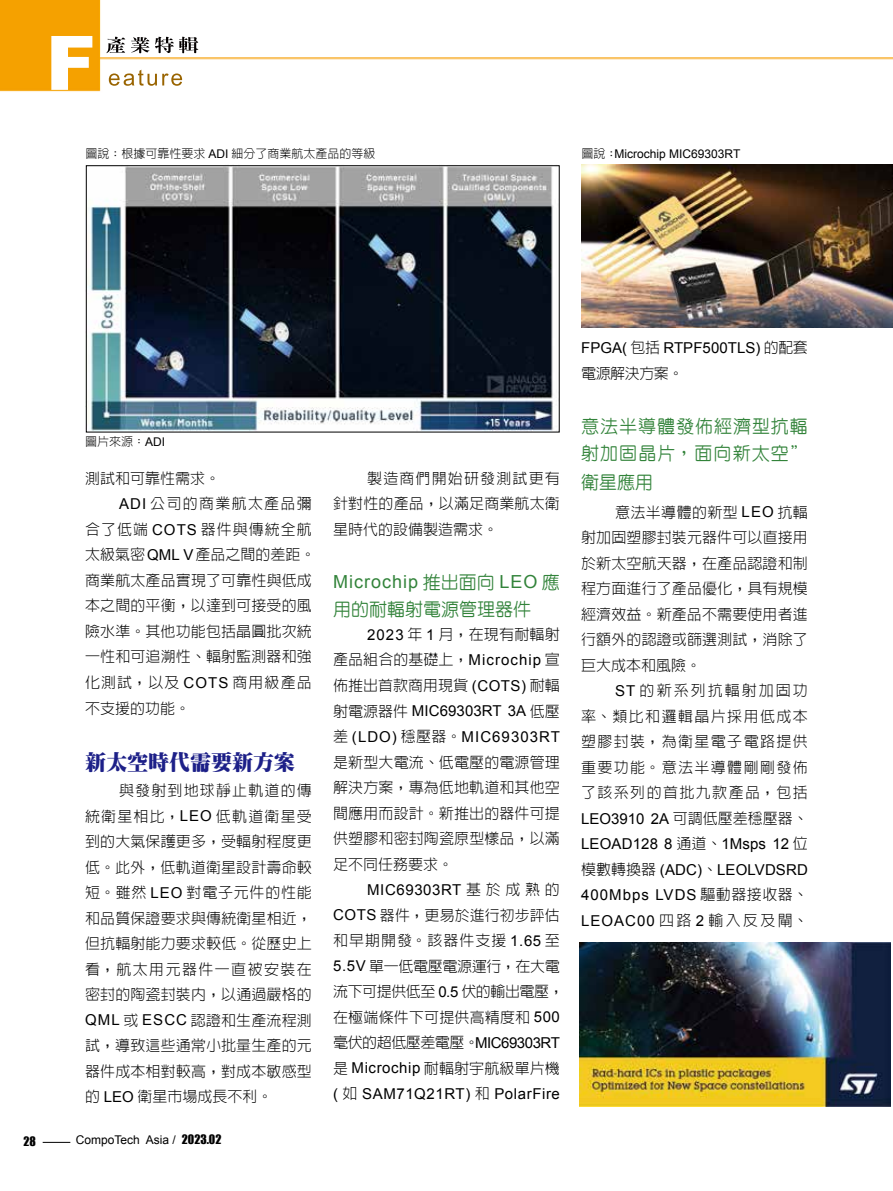
<style>
.page{position:relative;width:893px;height:1191px;background:#fff}
.page>*{position:absolute;margin:0;border:0;box-sizing:border-box;transform-origin:0 0}
.t1{font:900 21px "Inn Ming";color:#1d2088}
.t2{font:500 18px/27px "Yen Round";letter-spacing:.055em;color:#32833a}
.t3{font:18px "Arial";letter-spacing:.055em;color:#32833a}
.t4{font:500 18px "Yen Round";color:#32833a}
.t5{font:300 15px/25.5px "Lin Gothic";letter-spacing:.01em;color:#000;text-align:justify}
.t6{font:15px/25.5px "Arial";letter-spacing:.02em;color:#000;text-align:justify}
.t7{font:15px/25.5px "Arial";letter-spacing:.05em;color:#000}
.t8{font:15px "Arial";letter-spacing:.04em;color:#000}
.t9{font:300 15px "Lin Gothic";letter-spacing:.065em;color:#000}
.t10{font:300 15px "Lin Gothic";letter-spacing:.075em;color:#000}
.t11{font:300 15px "Lin Gothic";letter-spacing:.085em;color:#000}
.t12{font:12px "Arial";color:#000}
.t13{font:300 12px "Lin Gothic";color:#000}
.t14{font:12px "Impact";color:#000}
.s1{font-family:"Arial";font-weight:400}
.s2{font-family:"Lin Gothic";font-weight:300}
.s3{font-family:"Impact"}
.s4{font-family:"Yen Round";font-weight:500}
</style>
<div class="page">
<img style="left:0;top:0;width:893px;height:92px">
<img style="left:109px;top:70px;width:73px;height:16px">
<img style="left:108px;top:37px;width:80px;height:16px">
<img style="left:51px;top:36px;width:41px;height:54px">
<svg style="left:43px;top:1142px;width:27px;height:1px"></svg>
<img style="left:85px;top:165px;width:469px;height:266px">
<div style="left:86px;top:165px;width:474px;height:267px;border:1px solid #000"></div>
<img style="left:581px;top:164px;width:312px;height:164px">
<img style="left:580px;top:942px;width:310px;height:164px">
<p class="t13" style="left:86px;top:147px;width:292px">圖說 : 根據可靠性要求 <span class="s1">ADI</span> 細分了商業航太產品的等級</p>
<p class="t12" style="left:581px;top:146px;width:160px"><span class="s2">圖說 :</span>Microchip MIC69303RT</p>
<p class="t13" style="left:85px;top:435px;width:82px">圖片來源：<span class="s1">ADI</span></p>
<p class="t5" style="left:85px;top:465px;width:136px">測試和可靠性需求。</p>
<p class="t11" style="left:119px;top:496px;width:194px"><span class="s1">ADI</span> 公司的商業航太產品彌</p>
<p class="t9" style="left:85px;top:522px;width:228px">合了低端 <span class="s1">COTS</span> 器件與傳統全航</p>
<p class="t5" style="left:85px;top:542px;width:232px">太級氣密<span class="s1">QML V</span>產品之間的差距。</p>
<p class="t5" style="left:85px;top:567px;width:228px">商業航太產品實現了可靠性與低成</p>
<p class="t5" style="left:85px;top:593px;width:228px">本之間的平衡，以達到可接受的風</p>
<p class="t5" style="left:85px;top:618px;width:228px">險水準。其他功能包括晶圓批次統</p>
<p class="t5" style="left:85px;top:644px;width:228px">一性和可追溯性、輻射監測器和強</p>
<p class="t10" style="left:85px;top:675px;width:228px">化測試，以及 <span class="s1">COTS</span> 商用級產品</p>
<p class="t5" style="left:85px;top:695px;width:106px">不支援的功能。</p>
<h1 class="t1" style="left:85px;top:750px;width:211px">新太空時代需要新方案</h1>
<p class="t5" style="left:85px;top:777px;width:228px;text-indent:34px">與發射到地球靜止軌道的傳統衛星相比，<span class="s1">LEO</span> 低軌道衛星受到的大氣保護更多，受輻射程度更低。此外，低軌道衛星設計壽命較短。雖然 <span class="s1">LEO</span> 對電子元件的性能和品質保證要求與傳統衛星相近，但抗輻射能力要求較低。從歷史上看，航太用元器件一直被安裝在密封的陶瓷封裝內，以通過嚴格的<span class="s1">QML</span> 或 <span class="s1">ESCC</span> 認證和生產流程測試，導致這些通常小批量生產的元器件成本相對較高，對成本敏感型的 <span class="s1">LEO</span> 衛星市場成長不利。</p>
<p class="t14" style="left:24px;top:1132px;width:14px">28</p>
<p class="t12" style="left:76px;top:1131px;width:147px">CompoTech Asia / <span class="s3">2023.02</span></p>
<p class="t5" style="left:333px;top:465px;width:228px;text-indent:34px">製造商們開始研發測試更有針對性的產品，以滿足商業航太衛星時代的設備製造需求。</p>
<p class="t3" style="left:333px;top:570px;width:228px">Microchip <span class="s4">推出面向</span> LEO <span class="s4">應</span></p>
<p class="t4" style="left:333px;top:599px;width:200px">用的耐輻射電源管理器件</p>
<p class="t5" style="left:333px;top:621px;width:228px;text-indent:34px"><span class="s1">2023</span> 年 <span class="s1">1</span> 月，在現有耐輻射產品組合的基礎上，<span class="s1">Microchip</span> 宣佈推出首款商用現貨 <span class="s1">(COTS)</span> 耐輻</p>
<p class="t7" style="left:333px;top:698px;width:228px"><span class="s2">射電源器件</span> MIC69303RT 3A <span class="s2">低壓差</span> (LDO) <span class="s2">穩壓器。</span>MIC69303RT</p>
<p class="t5" style="left:333px;top:749px;width:228px">是新型大電流、低電壓的電源管理解決方案，專為低地軌道和其他空間應用而設計。新推出的器件可提供塑膠和密封陶瓷原型樣品，以滿足不同任務要求。</p>
<p class="t8" style="left:367px;top:879px;width:194px">MIC69303RT <span class="s2">基於成熟的</span></p>
<p class="t5" style="left:333px;top:902px;width:232px;text-align:left"><span class="s1">COTS</span> 器件，更易於進行初步評估和早期開發。該器件支援 <span class="s1">1.65</span> 至<br><span class="s1">5.5V</span> 單一低電壓電源運行，在大電流下可提供低至 <span class="s1">0.5</span> 伏的輸出電壓，在極端條件下可提供高精度和 <span class="s1">500</span>毫伏的超低壓差電壓。<span class="s1">MIC69303RT</span>是 <span class="s1">Microchip</span> 耐輻射宇航級單片機</p>
<p class="t8" style="left:333px;top:1083px;width:228px">( <span class="s2">如</span> SAM71Q21RT) <span class="s2">和</span> PolarFire</p>
<p class="t6" style="left:581px;top:335px;width:228px">FPGA( <span class="s2">包括</span> RTPF500TLS) <span class="s2">的配套</span></p>
<p class="t5" style="left:581px;top:360px;width:104px">電源解決方案。</p>
<p class="t2" style="left:581px;top:412px;width:228px">意法半導體發佈經濟型抗輻射加固晶片，面向新太空”</p>
<p class="t2" style="left:581px;top:468px;width:73px">衛星應用</p>
<p class="t5" style="left:581px;top:499px;width:228px;text-indent:34px">意法半導體的新型 <span class="s1">LEO</span> 抗輻射加固塑膠封裝元器件可以直接用於新太空航天器，在產品認證和制程方面進行了產品優化，具有規模經濟效益。新產品不需要使用者進行額外的認證或篩選測試，消除了巨大成本和風險。</p>
<p class="t5" style="left:581px;top:678px;width:228px;text-indent:34px"><span class="s1">ST</span> 的新系列抗輻射加固功率、類比和邏輯晶片採用低成本塑膠封裝，為衛星電子電路提供重要功能。意法半導體剛剛發佈了該系列的首批九款產品，包括</p>
<p class="t6" style="left:581px;top:805px;width:228px">LEO3910 2A <span class="s2">可調低壓差穩壓器、</span>LEOAD128 8 <span class="s2">通道、</span>1Msps 12 <span class="s2">位模數轉換器</span> (ADC)<span class="s2">、</span>LEOLVDSRD 400Mbps LVDS <span class="s2">驅動器接收器、</span>LEOAC00 <span class="s2">四路</span> 2 <span class="s2">輸入反及閘、</span></p>
</div>
